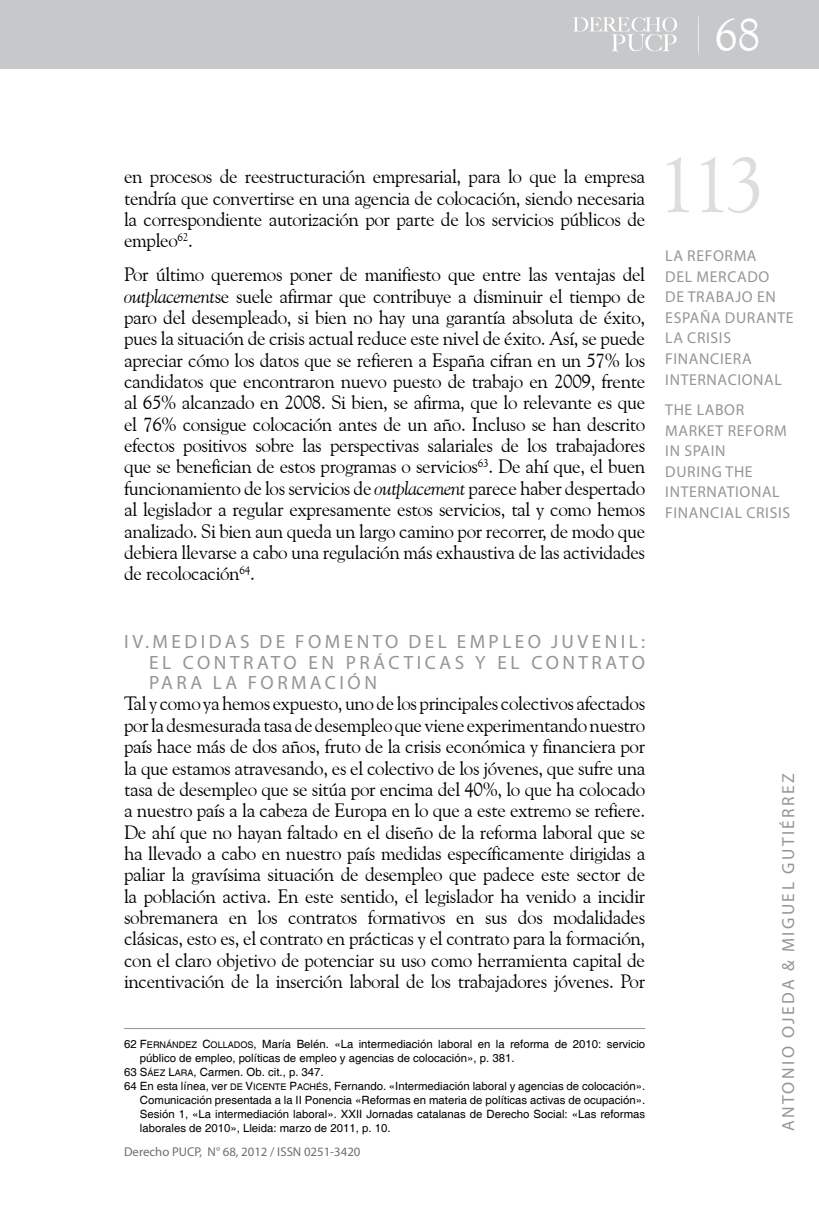
<style>
.page{position:relative;width:819px;height:1206px;background:#fff}
.page>*{position:absolute;margin:0;border:0;box-sizing:border-box;transform-origin:0 0}
.t1{font:78.75px "Goudy Old Style BT";color:#dcddde}
.t2{font:46.38px "Goudy Old Style BT";color:#fff}
.t3{font:19.25px/21.3px "Goudy Old Style BT";letter-spacing:-.02em;color:#000;text-align:justify}
.t4{font:19.25px/20.5px "Myriad Pro";letter-spacing:.18em;color:#939598;text-align:justify}
.t5{font:17.5px "Myriad Pro";letter-spacing:.14em;color:#939598}
.t6{font:15.75px/20.7px "Myriad Pro";letter-spacing:.04em;color:#939598}
.t7{font:12.78px "Myriad Pro";color:#6d6e71}
.t8{font:11.38px "Helvetica";color:#000}
.s1{font-style:italic}
.s2{font-family:"Helvetica SC800"}
.s3{font-family:"Helvetica SC800";font-size:9.1px}
</style>
<div class="page">
<div style="left:0;top:0;width:819px;height:69px;background:#c7c8ca"></div>
<svg style="left:573px;top:17px;width:104px;height:34px"></svg>
<hr style="left:124px;top:1028px;width:521px;height:1px;background:#939598">
<h2 class="t2" style="left:714px;top:6px;width:47px">68</h2>
<p class="t3" style="left:124px;top:166px;width:522px">en procesos de reestructuración empresarial, para lo que la empresa tendría que convertirse en una agencia de colocación, siendo necesaria la correspondiente autorización por parte de los servicios públicos de empleo<sup>62</sup>.</p>
<p class="t3" style="left:124px;top:263px;width:522px">Por último queremos poner de manifiesto que entre las ventajas del <span class="s1">outplacement</span>se suele afirmar que contribuye a disminuir el tiempo de paro del desempleado, si bien no hay una garantía absoluta de éxito, pues la situación de crisis actual reduce este nivel de éxito. Así, se puede apreciar cómo los datos que se refieren a España cifran en un 57% los candidatos que encontraron nuevo puesto de trabajo en 2009, frente al 65% alcanzado en 2008. Si bien, se afirma, que lo relevante es que el 76% consigue colocación antes de un año. Incluso se han descrito efectos positivos sobre las perspectivas salariales de los trabajadores que se benefician de estos programas o servicios<sup>63</sup>. De ahí que, el buen funcionamiento de los servicios de <span class="s1">outplacement</span> parece haber despertado al legislador a regular expresamente estos servicios, tal y como hemos analizado. Si bien aun queda un largo camino por recorrer, de modo que debiera llevarse a cabo una regulación más exhaustiva de las actividades de recolocación<sup>64</sup>.</p>
<h1 class="t1" style="left:657px;top:136px;width:109px">113</h1>
<p class="t6" style="left:665px;top:245px;width:130px">LA REFORMA<br>DEL MERCADO<br>DE TRABAJO EN<br>ESPAÑA DURANTE<br>LA CRISIS<br>FINANCIERA<br>INTERNACIONAL</p>
<p class="t6" style="left:665px;top:399px;width:126px">TH E LABOR<br>MARKET REFORM<br>IN SPAIN<br>DURING THE<br>INTERNATIONAL<br>FINANCIAL CRISIS</p>
<p class="t4" style="left:149px;top:631px;width:497px;text-indent:-25px">IV.M EDIDAS DE FOMENTO DEL EMPLEO JUVENIL:<br>EL CONTRATO EN PRÁC TIC AS Y EL CONTRATO PARA LA FORMAC IÓN</p>
<p class="t3" style="left:124px;top:692px;width:522px">Tal y como ya hemos expuesto, uno de los principales colectivos afectados por la desmesurada tasa de desempleo que viene experimentando nuestro país hace más de dos años, fruto de la crisis económica y financiera por la que estamos atravesando, es el colectivo de los jóvenes, que sufre una tasa de desempleo que se sitúa por encima del 40%, lo que ha colocado a nuestro país a la cabeza de Europa en lo que a este extremo se refiere.<br>De ahí que no hayan faltado en el diseño de la reforma laboral que se ha llevado a cabo en nuestro país medidas específicamente dirigidas a paliar la gravísima situación de desempleo que padece este sector de la población activa. En este sentido, el legislador ha venido a incidir sobremanera en los contratos formativos en sus dos modalidades clásicas, esto es, el contrato en prácticas y el contrato para la formación, con el claro objetivo de potenciar su uso como herramienta capital de incentivación de la inserción laboral de los trabajadores jóvenes. Por</p>
<p class="t8" style="left:124px;top:1036px;width:522px">62 <span class="s2">F</span><span class="s3">ERNÁNDEZ</span> <span class="s2">C</span><span class="s3">OLLADOS</span>, María Belén. «La intermediación laboral en la reforma de 2010: servicio</p>
<p class="t8" style="left:140px;top:1050px;width:376px">público de empleo, políticas de empleo y agencias de colocación», p. 381.</p>
<p class="t8" style="left:124px;top:1064px;width:201px">63 <span class="s2">S</span><span class="s3">ÁEZ</span> <span class="s2">L</span><span class="s3">ARA</span>, Carmen. Ob. cit., p. 347.</p>
<p class="t8" style="left:124px;top:1078px;width:522px">64 En esta línea, ver <span class="s3">DE</span> <span class="s2">V</span><span class="s3">ICENTE</span> <span class="s2">P</span><span class="s3">ACHÉS</span>, Fernando. «Intermediación laboral y agencias de colocación».</p>
<p class="t8" style="left:140px;top:1092px;width:506px">Comunicación presentada a la II Ponencia «Reformas en materia de políticas activas de ocupación».</p>
<p class="t8" style="left:140px;top:1106px;width:506px">Sesión 1, «La intermediación laboral». XXII Jornadas catalanas de Derecho Social: «Las reformas</p>
<p class="t8" style="left:140px;top:1120px;width:252px">laborales de 2010», Lleida: marzo de 2011, p. 10.</p>
<p class="t7" style="left:124px;top:1144px;width:160px">DERECHO PUCP, N° 68, 2012 / ISSN</p>
<p class="t7" style="left:304px;top:1144px;width:58px">0251-3420</p>
<p class="t5" style="left:777px;top:1131px;width:360px;rotate:-90deg">ANTONIO OJEDA &amp; M IGUEL GUTIÉRREZ</p>
</div>
